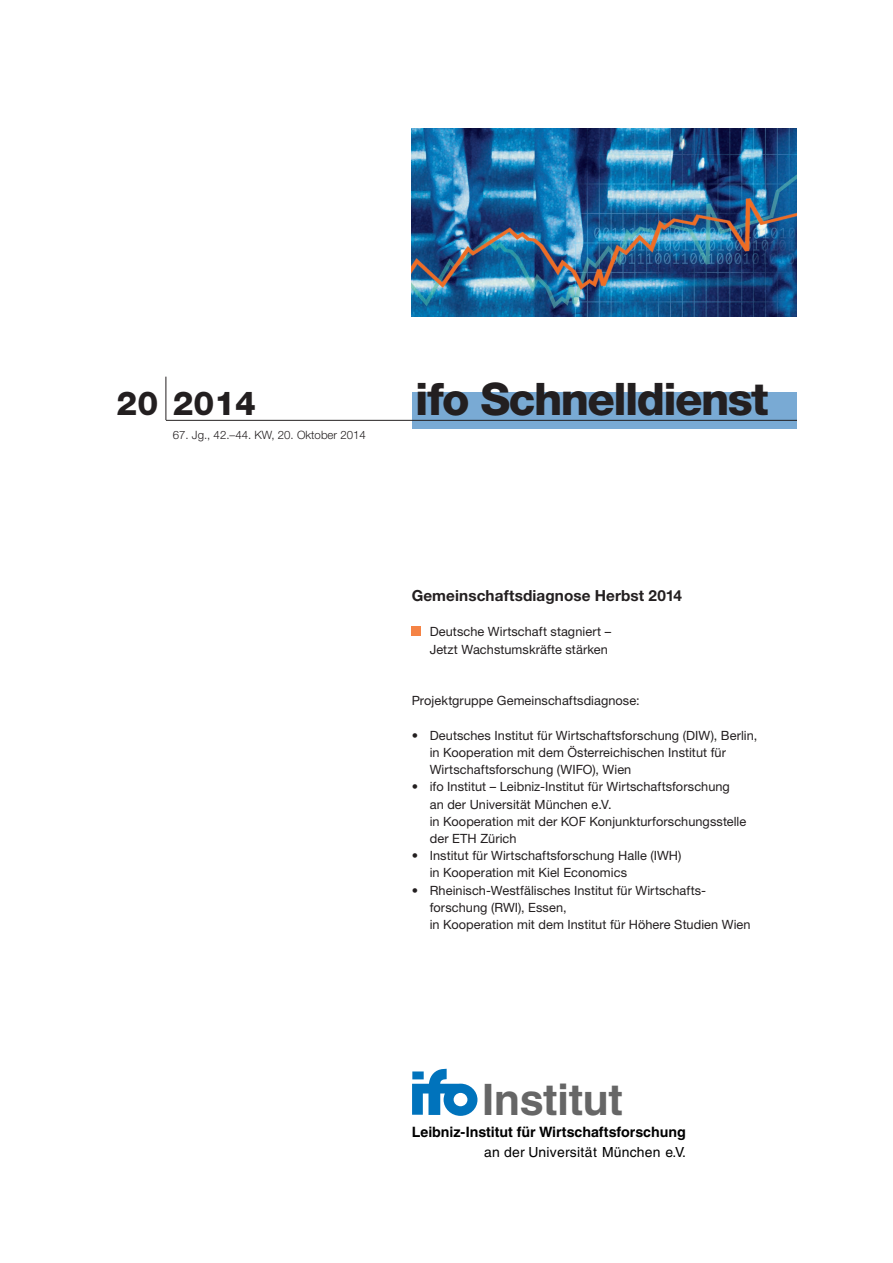
<style>
.page{position:relative;width:893px;height:1263px;background:#fff}
.page>*{position:absolute;margin:0;border:0;box-sizing:border-box;transform-origin:0 0}
.t1{font:800 44.85px "Helvetica Neue LT Std";letter-spacing:-.035em;color:#231f20}
.t2{font:700 43.35px "Helvetica LT Std";letter-spacing:-.015em;color:#666}
.t3{font:800 33px "Helvetica Neue LT Std";color:#231f20}
.t4{font:700 15.3px "Helvetica Neue LT Std";letter-spacing:.005em;color:#231f20}
.t5{font:700 14.25px "Helvetica LT Std";letter-spacing:-.005em;color:#000}
.t6{font:13.95px "Helvetica LT Std";letter-spacing:.015em;color:#000}
.t7{font:12.75px/17.2px "Helvetica Neue LT Std";letter-spacing:.005em;color:#231f20}
.t8{font:300 11.55px "Helvetica Neue LT Std";color:#231f20}
</style>
<div class="page">
<div style="left:412px;top:392px;width:384px;height:36px;background:#79aad4"></div>
<hr style="left:166px;top:420px;width:630px;height:1px;background:#231f20">
<hr style="left:166px;top:377px;width:1px;height:43px;background:#231f20">
<img style="left:412px;top:128px;width:384px;height:188px">
<svg style="left:412px;top:1069px;width:65px;height:47px"></svg>
<div style="left:412px;top:627px;width:9px;height:9px;background:#f58345"></div>
<h3 class="t3" style="left:117px;top:384px;width:141px">20 2014</h3>
<p class="t8" style="left:173px;top:428px;width:195px">67. Jg., 42.–44. KW, 20. Oktober 2014</p>
<h1 class="t1" style="left:415px;top:373px;width:355px">ifo Schnelldienst</h1>
<p class="t4" style="left:412px;top:589px;width:272px">Gemeinschaftsdiagnose Herbst 2014</p>
<p class="t7" style="left:430px;top:623px;width:183px;line-height:17.9px">Deutsche Wirtschaft stagniert –<br>Jetzt Wachstumskräfte stärken</p>
<p class="t7" style="left:412px;top:693px;width:229px">Projektgruppe Gemeinschaftsdiagnose:</p>
<p class="t7" style="left:430px;top:727px;width:329px;text-indent:-18px">• Deutsches Institut für Wirtschaftsforschung (DIW), Berlin, in Kooperation mit dem Österreichischen Institut für<br>Wirtschaftsforschung (WIFO), Wien</p>
<p class="t7" style="left:430px;top:779px;width:318px;text-indent:-18px">• ifo Institut – Leibniz-Institut für Wirtschaftsforschung an der Universität München e.V.<br>in Kooperation mit der KOF Konjunkturforschungsstelle der ETH Zürich</p>
<p class="t7" style="left:430px;top:848px;width:253px;text-indent:-18px">• Institut für Wirtschaftsforschung Halle (IWH) in Kooperation mit Kiel Economics</p>
<p class="t7" style="left:430px;top:882px;width:322px;text-indent:-18px">• Rheinisch-Westfälisches Institut für Wirtschafts&shy;forschung (RWI), Essen,<br>in Kooperation mit dem Institut für Höhere Studien Wien</p>
<h2 class="t2" style="left:482px;top:1074px;width:142px">Institut</h2>
<p class="t5" style="left:412px;top:1124px;width:276px">Leibniz-Institut für Wirtschaftsforschung</p>
<p class="t6" style="left:484px;top:1144px;width:203px">an der Universität München e.V.</p>
</div>
